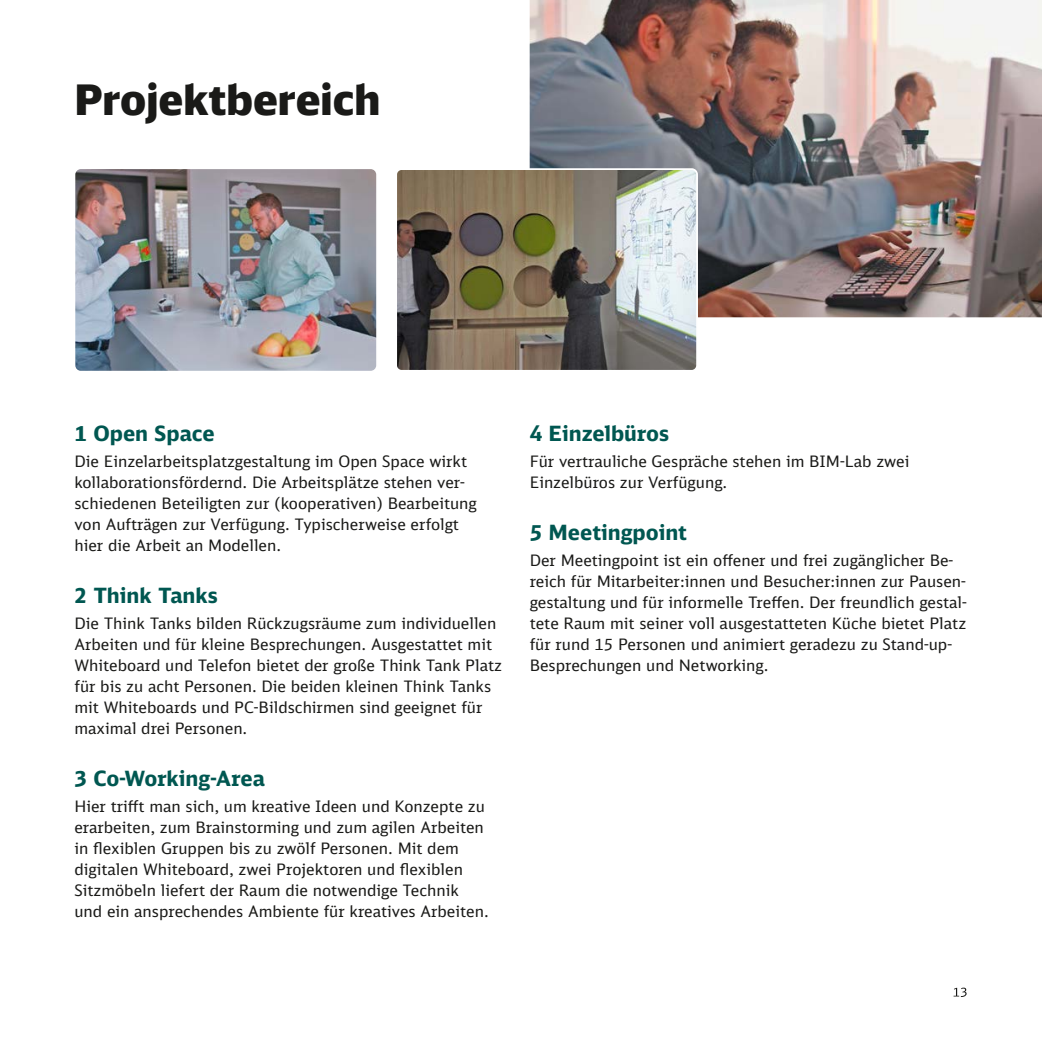
<style>
.page{position:relative;width:1042px;height:1042px;background:#fff}
.page>*{position:absolute;margin:0;border:0;box-sizing:border-box;transform-origin:0 0}
.t1{font:900 42px "DB Head";color:#1a1a18}
.t2{font:700 21px "DB Sans";color:#005751}
.t3{font:15.75px/21px "DB Sans";color:#1a1a18}
</style>
<div class="page">
<img style="left:530px;top:0;width:512px;height:317px">
<img style="left:77px;top:170px;width:298px;height:199px">
<div style="left:74px;top:167px;width:304px;height:205px;border:2px solid #fff;border-radius:6px"></div>
<img style="left:398px;top:169px;width:299px;height:200px">
<div style="left:395px;top:168px;width:303px;height:204px;border:2px solid #fff;border-radius:5px"></div>
<svg style="left:953px;top:987px;width:13px;height:10px"></svg>
<h2 class="t1" style="left:74px;top:72px;width:307px">Projektbereich</h2>
<h3 class="t2" style="left:74px;top:420px;width:142px">1 Open Space</h3>
<p class="t3" style="left:74px;top:450px;width:404px">Die Einzelarbeitsplatzgestaltung im Open Space wirkt kollaborationsfördernd. Die Arbeitsplätze stehen ver&shy;schiedenen Beteiligten zur (kooperativen) Bearbeitung von Aufträgen zur Verfügung. Typischerweise erfolgt hier die Arbeit an Modellen.</p>
<h3 class="t2" style="left:74px;top:582px;width:145px">2 Think Tanks</h3>
<p class="t3" style="left:74px;top:612px;width:429px">Die Think Tanks bilden Rückzugsräume zum individuellen Arbeiten und für kleine Besprechungen. Ausgestattet mit Whiteboard und Telefon bietet der große Think Tank Platz für bis zu acht Personen. Die beiden kleinen Think Tanks mit Whiteboards und PC-Bildschirmen sind geeignet für maximal drei Personen.</p>
<h3 class="t2" style="left:74px;top:765px;width:192px">3 Co-Working-Area</h3>
<p class="t3" style="left:74px;top:795px;width:416px">Hier trifft man sich, um kreative Ideen und Konzepte zu erarbeiten, zum Brainstorming und zum agilen Arbeiten in flexiblen Gruppen bis zu zwölf Personen. Mit dem digitalen Whiteboard, zwei Projektoren und flexiblen Sitzmöbeln liefert der Raum die notwendige Technik und ein ansprechendes Ambiente für kreatives Arbeiten.</p>
<h3 class="t2" style="left:530px;top:420px;width:141px">4 Einzelbüros</h3>
<p class="t3" style="left:530px;top:450px;width:381px">Für vertrauliche Gespräche stehen im BIM-Lab zwei<br>Einzelbüros zur Verfügung.</p>
<h3 class="t2" style="left:530px;top:519px;width:159px">5 Meetingpoint</h3>
<p class="t3" style="left:530px;top:549px;width:439px">Der Meetingpoint ist ein offener und frei zugänglicher Be&shy;reich für Mitarbeiter:innen und Besucher:innen zur Pausen&shy;gestaltung und für informelle Treffen. Der freundlich gestal&shy;tete Raum mit seiner voll ausgestatteten Küche bietet Platz für rund 15 Personen und animiert geradezu zu Stand-up-Besprechungen und Networking.</p>
</div>
